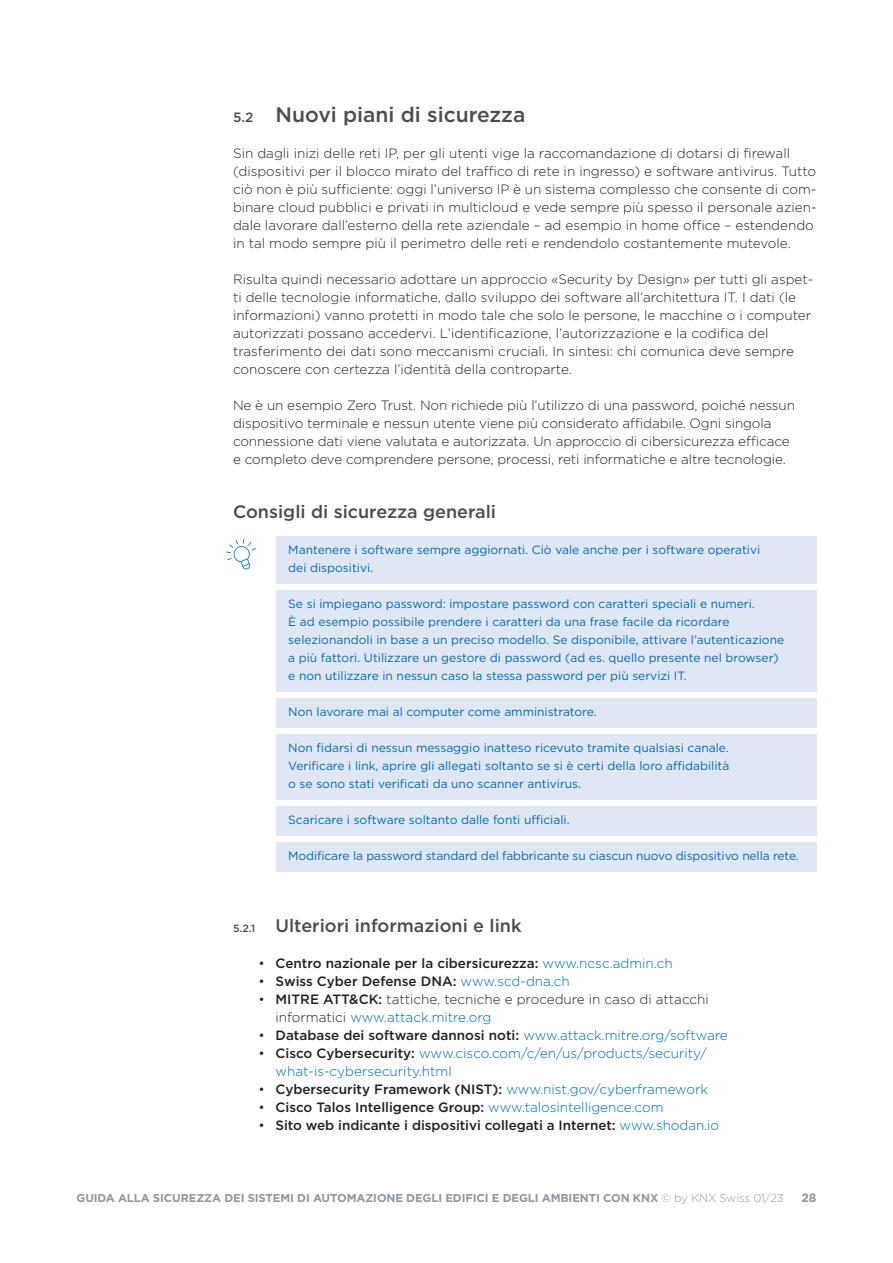
<style>
.page{position:relative;width:893px;height:1263px;background:#fff}
.page>*{position:absolute;margin:0;border:0;box-sizing:border-box;transform-origin:0 0}
.t1{font:500 21px "Gotham";color:#4b4c4d}
.t2{font:500 18px "Gotham";color:#4b4c4d}
.t3{font:300 13.5px/18px "Gotham";color:#231f20}
.t4{font:500 13.5px "Gotham";color:#231f20}
.t5{font:300 13.5px/18px "Gotham";color:#0168b3}
.t6{font:12px/18px "Gotham";color:#0168b3}
.t7{font:700 12px "Gotham";color:#90979d}
.t8{font:700 11.4px "Gotham";letter-spacing:-.01em;color:#90979d}
.s1{font-size:13.5px}
.s2{font-size:10.5px}
.s3{font-weight:300}
.s4{font-weight:300;color:#0168b3}
.s5{font-weight:500}
.s6{color:#0168b3}
.s7{color:#231f20}
.s8{font-weight:500;color:#231f20}
</style>
<div class="page">
<div style="left:276px;top:536px;width:540px;height:47px;background:#e0e7f4"></div>
<div style="left:276px;top:590px;width:540px;height:101px;background:#e0e7f4"></div>
<div style="left:276px;top:698px;width:540px;height:29px;background:#e0e7f4"></div>
<div style="left:276px;top:734px;width:540px;height:65px;background:#e0e7f4"></div>
<div style="left:276px;top:806px;width:540px;height:29px;background:#e0e7f4"></div>
<div style="left:276px;top:842px;width:540px;height:29px;background:#e0e7f4"></div>
<svg style="left:226px;top:539px;width:30px;height:31px"></svg>
<h1 class="t1" style="left:233px;top:101px;width:294px"><span class="s1">5.2</span> Nuovi piani di sicurezza</h1>
<p class="t3" style="left:233px;top:144px;width:585px">Sin dagli inizi delle reti IP, per gli utenti vige la raccomandazione di dotarsi di firewall (dispositivi per il blocco mirato del traffico di rete in ingresso) e software antivirus. Tutto ciò non è più sufficiente: oggi l’universo IP è un sistema complesso che consente di com&shy;binare cloud pubblici e privati in multicloud e vede sempre più spesso il personale azien&shy;dale lavorare dall’esterno della rete aziendale – ad esempio in home office – estendendo in tal modo sempre più il perimetro delle reti e rendendolo costantemente mutevole.</p>
<p class="t3" style="left:233px;top:270px;width:582px">Risulta quindi necessario adottare un approccio «Security by Design» per tutti gli aspet&shy;ti delle tecnologie informatiche, dallo sviluppo dei software all’architettura IT. I dati (le informazioni) vanno protetti in modo tale che solo le persone, le macchine o i computer autorizzati possano accedervi. L’identificazione, l’autorizzazione e la codifica del trasferimento dei dati sono meccanismi cruciali. In sintesi: chi comunica deve sempre conoscere con certezza l’identità della controparte.</p>
<p class="t3" style="left:233px;top:396px;width:563px">Ne è un esempio Zero Trust. Non richiede più l’utilizzo di una password, poiché nessun dispositivo terminale e nessun utente viene più considerato affidabile. Ogni singola connessione dati viene valutata e autorizzata. Un approccio di cibersicurezza efficace e completo deve comprendere persone, processi, reti informatiche e altre tecnologie.</p>
<h2 class="t2" style="left:233px;top:500px;width:264px">Consigli di sicurezza generali</h2>
<p class="t6" style="left:288px;top:541px;width:473px">Mantenere i software sempre aggiornati. Ciò vale anche per i software operativi dei dispositivi.</p>
<p class="t6" style="left:288px;top:595px;width:497px">Se si impiegano password: impostare password con caratteri speciali e numeri.<br>È ad esempio possibile prendere i caratteri da una frase facile da ricordare selezionandoli in base a un preciso modello. Se disponibile, attivare l’autenticazione a più fattori. Utilizzare un gestore di password (ad es. quello presente nel browser) e non utilizzare in nessun caso la stessa password per più servizi IT.</p>
<p class="t6" style="left:288px;top:703px;width:310px">Non lavorare mai al computer come amministratore.</p>
<p class="t6" style="left:288px;top:739px;width:443px;text-align:justify">Non fidarsi di nessun messaggio inatteso ricevuto tramite qualsiasi canale.<br>Verificare i link, aprire gli allegati soltanto se si è certi della loro affidabilità o se sono stati verificati da uno scanner antivirus.</p>
<p class="t6" style="left:288px;top:811px;width:283px">Scaricare i software soltanto dalle fonti ufficiali.</p>
<p class="t6" style="left:288px;top:847px;width:512px">Modificare la password standard del fabbricante su ciascun nuovo dispositivo nella rete.</p>
<h2 class="t2" style="left:233px;top:914px;width:290px"><span class="s2">5.2.1</span> Ulteriori informazioni e link</h2>
<p class="t4" style="left:259px;top:955px;width:416px"><span class="s3">•</span> Centro nazionale per la cibersicurezza: <span class="s4">www.ncsc.admin.ch</span></p>
<p class="t4" style="left:259px;top:973px;width:313px"><span class="s3">•</span> Swiss Cyber Defense DNA: <span class="s4">www.scd-dna.ch</span></p>
<p class="t3" style="left:276px;top:990px;width:435px;text-indent:-17px">• <span class="s5">MITRE ATT&amp;CK:</span> tattiche, tecniche e procedure in caso di attacchi informatici <span class="s6">www.attack.mitre.org</span></p>
<p class="t4" style="left:259px;top:1027px;width:471px"><span class="s3">•</span> Database dei software dannosi noti: <span class="s4">www.attack.mitre.org/software</span></p>
<p class="t5" style="left:276px;top:1044px;width:433px;text-indent:-17px"><span class="s7">•</span> <span class="s8">Cisco Cybersecurity:</span> www.cisco.com/c/en/us/products/security/ what-is-cybersecurity.html</p>
<p class="t4" style="left:259px;top:1081px;width:451px"><span class="s3">•</span> Cybersecurity Framework (NIST): <span class="s4">www.nist.gov/cyberframework</span></p>
<p class="t4" style="left:259px;top:1099px;width:406px"><span class="s3">•</span> Cisco Talos Intelligence Group: <span class="s4">www.talosintelligence.com</span></p>
<p class="t4" style="left:259px;top:1117px;width:462px"><span class="s3">•</span> Sito web indicante i dispositivi collegati a Internet: <span class="s4">www.shodan.io</span></p>
<p class="t8" style="left:77px;top:1191px;width:709px">GUIDA ALLA SICUREZZA DEI SISTEMI DI AUTOMAZIONE DEGLI EDIFICI E DEGLI AMBIENTI CON KNX <span class="s3">© by KNX Swiss 01/23</span></p>
<p class="t7" style="left:801px;top:1190px;width:16px">28</p>
</div>
